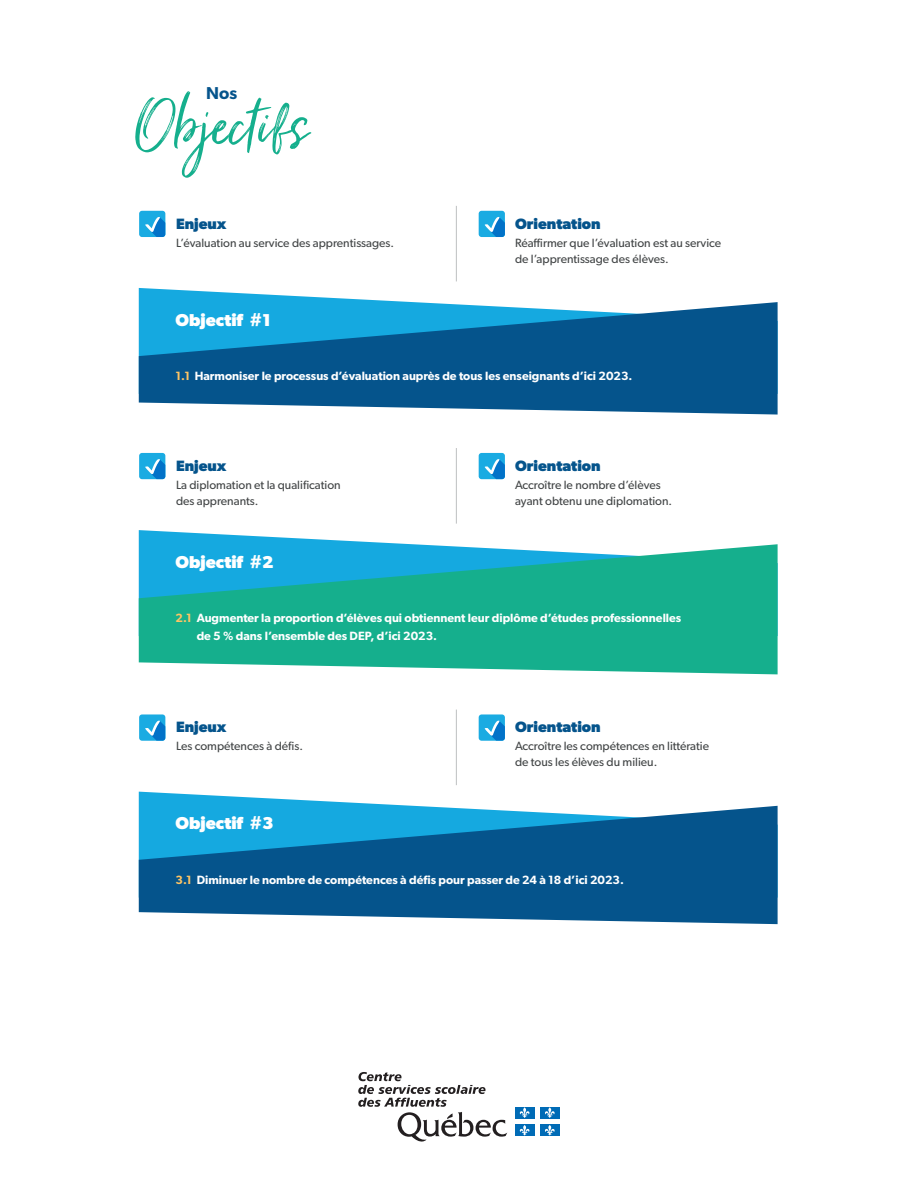
<style>
.page{position:relative;width:918px;height:1188px;background:#fff}
.page>*{position:absolute;margin:0;border:0;box-sizing:border-box;transform-origin:0 0}
.t1{font:79.5px "Just Lovely";color:#15af8d}
.t2{font:700 17.25px "Gibson";color:#fff}
.t3{font:600 17.25px "Gibson";color:#05548c}
.t4{font:700 15px "Gibson";color:#05548c}
.t5{font:12px/16.2px "Gibson";color:#424546}
.t6{font:600 12px/18px "Gibson";color:#fff}
.s1{color:#fec464}
</style>
<div class="page">
<svg style="left:139px;top:288px;width:271px;height:14px"></svg>
<svg style="left:139px;top:530px;width:268px;height:14px"></svg>
<svg style="left:139px;top:792px;width:639px;height:14px"></svg>
<div style="left:139px;top:211px;width:26px;height:26px;background:#1aabe2;border-radius:3px"></div>
<svg style="left:145px;top:217px;width:20px;height:20px"></svg>
<div style="left:139px;top:453px;width:26px;height:26px;background:#1aabe2;border-radius:3px"></div>
<svg style="left:145px;top:459px;width:20px;height:20px"></svg>
<div style="left:139px;top:714px;width:26px;height:27px;background:#1aabe2;border-radius:3px"></div>
<svg style="left:145px;top:720px;width:20px;height:21px"></svg>
<div style="left:479px;top:211px;width:26px;height:26px;background:#1aabe2;border-radius:3px"></div>
<svg style="left:484px;top:217px;width:21px;height:20px"></svg>
<div style="left:479px;top:453px;width:26px;height:26px;background:#1aabe2;border-radius:3px"></div>
<svg style="left:484px;top:459px;width:21px;height:20px"></svg>
<div style="left:479px;top:714px;width:26px;height:27px;background:#1aabe2;border-radius:3px"></div>
<svg style="left:484px;top:720px;width:21px;height:21px"></svg>
<hr style="left:456px;top:206px;width:1px;height:75px;background:#bec0c1">
<hr style="left:456px;top:448px;width:1px;height:76px;background:#bec0c1">
<hr style="left:456px;top:710px;width:1px;height:75px;background:#bec0c1">
<svg style="left:139px;top:302px;width:639px;height:113px;background:#1e75a7"></svg>
<svg style="left:139px;top:544px;width:639px;height:130px;background:#25b3a4"></svg>
<svg style="left:139px;top:806px;width:639px;height:118px;background:#1b72a5"></svg>
<svg style="left:358px;top:1072px;width:149px;height:70px"></svg>
<div style="left:515px;top:1107px;width:19px;height:12px;background:#006bb6"></div>
<svg style="left:519px;top:1107px;width:11px;height:11px"></svg>
<div style="left:540px;top:1107px;width:20px;height:12px;background:#006bb6"></div>
<svg style="left:545px;top:1107px;width:10px;height:11px"></svg>
<div style="left:515px;top:1124px;width:19px;height:12px;background:#006bb6"></div>
<svg style="left:519px;top:1125px;width:11px;height:11px"></svg>
<div style="left:540px;top:1124px;width:20px;height:12px;background:#006bb6"></div>
<svg style="left:545px;top:1125px;width:10px;height:11px"></svg>
<h2 class="t3" style="left:206px;top:82px;width:32px">Nos</h2>
<h1 class="t1" style="left:134px;top:76px;width:176px">Objectifs</h1>
<p class="t4" style="left:176px;top:215px;width:52px">Enjeux</p>
<p class="t5" style="left:176px;top:234px;width:220px">L’évaluation au service des apprentissages.</p>
<h2 class="t2" style="left:176px;top:309px;width:97px">Objectif #1</h2>
<p class="t4" style="left:515px;top:215px;width:87px">Orientation</p>
<p class="t5" style="left:515px;top:234px;width:208px">Réaffirmer que l’évaluation est au service de l’apprentissage des élèves.</p>
<p class="t6" style="left:176px;top:367px;width:459px"><span class="s1">1.1</span> Harmoniser le processus d’évaluation auprès de tous les enseignants d’ici 2023.</p>
<p class="t4" style="left:176px;top:457px;width:52px">Enjeux</p>
<p class="t5" style="left:176px;top:476px;width:166px">La diplomation et la qualification des apprenants.</p>
<h2 class="t2" style="left:176px;top:552px;width:100px">Objectif #2</h2>
<p class="t4" style="left:515px;top:457px;width:87px">Orientation</p>
<p class="t5" style="left:515px;top:476px;width:159px">Accroître le nombre d’élèves ayant obtenu une diplomation.</p>
<p class="t6" style="left:197px;top:609px;width:486px;text-indent:-21px"><span class="s1">2.1</span> Augmenter la proportion d’élèves qui obtiennent leur diplôme d’études professionnelles de 5 % dans l’ensemble des DEP, d’ici 2023.</p>
<p class="t4" style="left:176px;top:718px;width:52px">Enjeux</p>
<p class="t5" style="left:176px;top:738px;width:129px">Les compétences à défis.</p>
<h2 class="t2" style="left:176px;top:813px;width:100px">Objectif #3</h2>
<p class="t4" style="left:515px;top:718px;width:87px">Orientation</p>
<p class="t5" style="left:515px;top:738px;width:196px">Accroître les compétences en littératie de tous les élèves du milieu.</p>
<p class="t6" style="left:176px;top:871px;width:450px"><span class="s1">3.1</span> Diminuer le nombre de compétences à défis pour passer de 24 à 18 d’ici 2023.</p>
</div>
